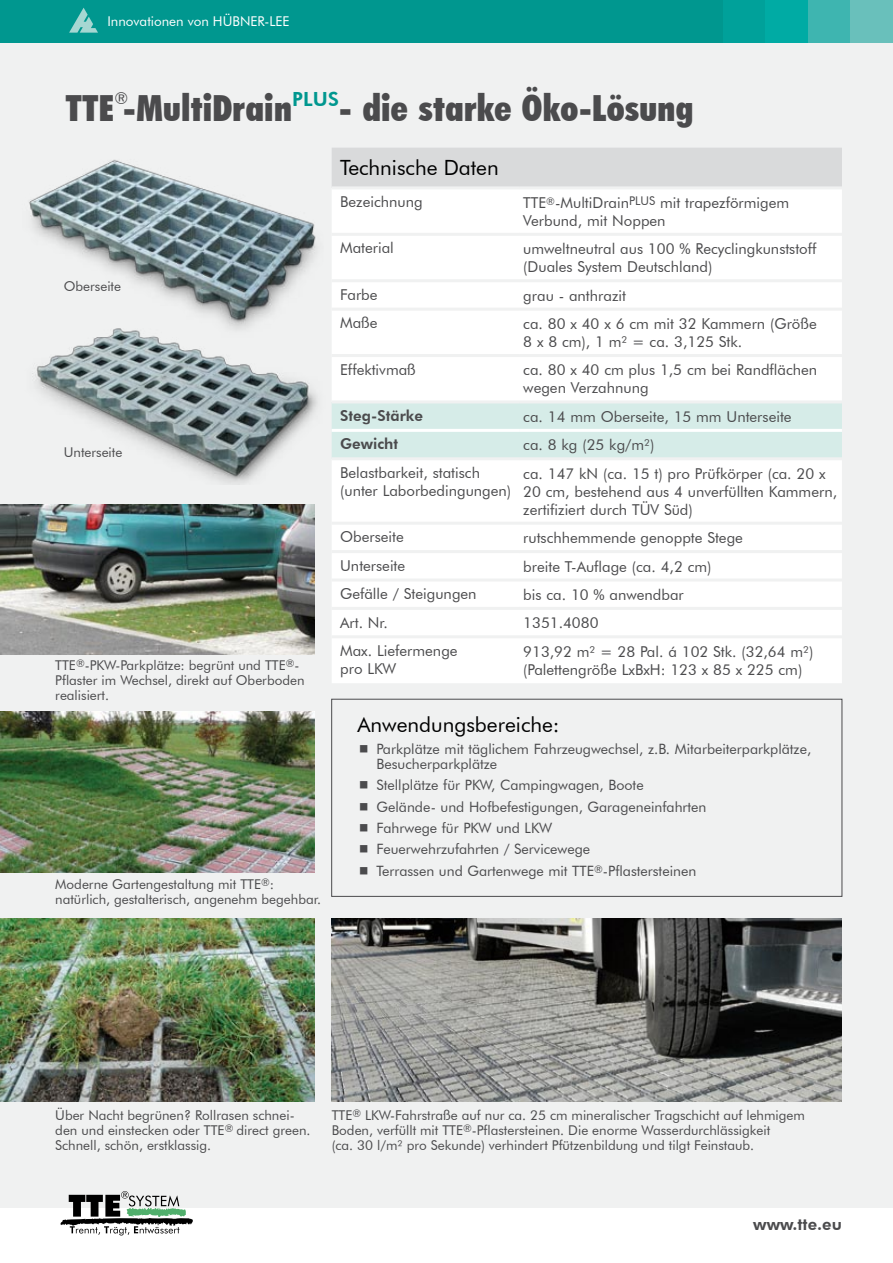
<style>
.page{position:relative;width:893px;height:1263px;background:#fff}
.page>*{position:absolute;margin:0;border:0;box-sizing:border-box;transform-origin:0 0}
.t1{font:900 condensed 36px "Futura BT";letter-spacing:.01em;color:#4b4b4d}
.t2{font:21px "Futura BT";color:#000}
.t3{font:800 16.5px "Futura BT";color:#4b4b4d}
.t4{font:16.5px "Futura BT";color:#4b4b4d}
.t5{font:15px/18px "Futura BT";color:#4b4b4d}
.t6{font:800 15px "Futura BT";color:#4b4b4d}
.t7{font:14.25px/21.3px "Futura BT";color:#4b4b4d}
.t8{font:13.5px/15px "Futura BT";color:#4b4b4d}
.t9{font:13.5px "Futura BT";color:#fff}
</style>
<div class="page">
<div style="left:0;top:43px;width:893px;height:1165px;background:#f0f1f1"></div>
<div style="left:0;top:0;width:893px;height:43px;background:#00978f"></div>
<div style="left:723px;top:0;width:42px;height:43px;background:#00a19a"></div>
<div style="left:765px;top:0;width:43px;height:43px;background:#00aba4"></div>
<div style="left:808px;top:0;width:42px;height:43px;background:#3eb5b0"></div>
<div style="left:850px;top:0;width:43px;height:43px;background:#69c0bb"></div>
<img style="left:0;top:918px;width:315px;height:183px">
<img style="left:332px;top:918px;width:510px;height:183px">
<img style="left:29px;top:159px;width:288px;height:154px">
<img style="left:32px;top:313px;width:286px;height:171px">
<svg style="left:60px;top:1191px;width:133px;height:44px"></svg>
<svg style="left:69px;top:8px;width:29px;height:25px"></svg>
<img style="left:0;top:505px;width:315px;height:150px">
<img style="left:0;top:711px;width:315px;height:162px">
<div style="left:332px;top:148px;width:510px;height:38px;background:#d9dadb"></div>
<div style="left:332px;top:190px;width:510px;height:493px;background:#fff"></div>
<div style="left:332px;top:403px;width:510px;height:54px;background:#d6ece8"></div>
<hr style="left:332px;top:279px;width:187px;height:3px;background:#f0f1f1">
<hr style="left:519px;top:279px;width:323px;height:3px;background:#f0f1f1">
<hr style="left:332px;top:308px;width:187px;height:3px;background:#f0f1f1">
<hr style="left:519px;top:308px;width:323px;height:3px;background:#f0f1f1">
<hr style="left:332px;top:354px;width:187px;height:3px;background:#f0f1f1">
<hr style="left:519px;top:354px;width:323px;height:3px;background:#f0f1f1">
<hr style="left:332px;top:457px;width:187px;height:3px;background:#f0f1f1">
<hr style="left:519px;top:457px;width:323px;height:3px;background:#f0f1f1">
<hr style="left:332px;top:522px;width:187px;height:3px;background:#f0f1f1">
<hr style="left:519px;top:522px;width:323px;height:3px;background:#f0f1f1">
<hr style="left:332px;top:550px;width:187px;height:3px;background:#f0f1f1">
<hr style="left:519px;top:550px;width:323px;height:3px;background:#f0f1f1">
<hr style="left:332px;top:578px;width:187px;height:3px;background:#f0f1f1">
<hr style="left:519px;top:578px;width:323px;height:3px;background:#f0f1f1">
<hr style="left:332px;top:607px;width:187px;height:3px;background:#f0f1f1">
<hr style="left:519px;top:607px;width:323px;height:3px;background:#f0f1f1">
<hr style="left:332px;top:635px;width:187px;height:3px;background:#f0f1f1">
<hr style="left:519px;top:635px;width:323px;height:3px;background:#f0f1f1">
<hr style="left:332px;top:233px;width:187px;height:3px;background:#f0f1f1">
<hr style="left:519px;top:233px;width:323px;height:3px;background:#f0f1f1">
<hr style="left:332px;top:400px;width:187px;height:3px;background:#f0f1f1">
<hr style="left:519px;top:400px;width:323px;height:3px;background:#f0f1f1">
<hr style="left:332px;top:429px;width:187px;height:3px;background:#fff">
<hr style="left:519px;top:429px;width:323px;height:3px;background:#fff">
<div style="left:331px;top:699px;width:511px;height:197px;border:1px solid #4b4b4d"></div>
<p class="t9" style="left:107px;top:13px;width:184px">Innovationen von HÜBNER-LEE</p>
<h1 class="t1" style="left:66px;top:86px;width:629px">TTE -MultiDrain<sup>PLUS</sup>- die starke Öko-Lösung</h1>
<p class="t4" style="left:114px;top:89px;width:15px">®</p>
<p class="t8" style="left:64px;top:278px;width:59px">Oberseite</p>
<p class="t8" style="left:64px;top:445px;width:60px">Unterseite</p>
<p class="t8" style="left:55px;top:658px;width:251px">TTE<sup>®</sup>-PKW-Parkplätze: begrünt und TTE<sup>®</sup>-<br>Pflaster im Wechsel, direkt auf Oberboden realisiert.</p>
<p class="t8" style="left:55px;top:877px;width:267px">Moderne Gartengestaltung mit TTE<sup>®</sup>: natürlich, gestalterisch, angenehm begehbar.</p>
<h2 class="t2" style="left:340px;top:155px;width:160px">Technische Daten</h2>
<p class="t5" style="left:340px;top:192px;width:84px">Bezeichnung</p>
<p class="t5" style="left:523px;top:193px;width:267px">TTE<sup>®</sup>-MultiDrain<sup>PLUS</sup> mit trapezförmigem<br>Verbund, mit Noppen</p>
<p class="t5" style="left:340px;top:239px;width:55px">Material</p>
<p class="t5" style="left:523px;top:240px;width:295px">umweltneutral aus 100 % Recyclingkunststoff (Duales System Deutschland)</p>
<p class="t5" style="left:340px;top:285px;width:39px">Farbe</p>
<p class="t5" style="left:523px;top:286px;width:104px">grau - anthrazit</p>
<p class="t5" style="left:340px;top:314px;width:39px">Maße</p>
<p class="t5" style="left:523px;top:315px;width:295px">ca. 80 x 40 x 6 cm mit 32 Kammern (Größe<br>8 x 8 cm), 1 m² = ca. 3,125 Stk.</p>
<p class="t5" style="left:340px;top:360px;width:77px">Effektivmaß</p>
<p class="t5" style="left:523px;top:361px;width:295px">ca. 80 x 40 cm plus 1,5 cm bei Randflächen wegen Verzahnung</p>
<p class="t6" style="left:340px;top:407px;width:84px">Steg-Stärke</p>
<p class="t5" style="left:523px;top:407px;width:270px">ca. 14 mm Oberseite, 15 mm Unterseite</p>
<p class="t6" style="left:340px;top:435px;width:59px">Gewicht</p>
<p class="t5" style="left:523px;top:436px;width:133px">ca. 8 kg (25 kg/m²)</p>
<p class="t5" style="left:340px;top:463px;width:173px">Belastbarkeit, statisch (unter Laborbedingungen)</p>
<p class="t5" style="left:523px;top:464px;width:315px">ca. 147 kN (ca. 15 t) pro Prüfkörper (ca. 20 x<br>20 cm, bestehend aus 4 unverfüllten Kammern, zertifiziert durch TÜV Süd)</p>
<p class="t5" style="left:340px;top:528px;width:65px">Oberseite</p>
<p class="t5" style="left:523px;top:529px;width:221px">rutschhemmende genoppte Stege</p>
<p class="t5" style="left:340px;top:556px;width:67px">Unterseite</p>
<p class="t5" style="left:523px;top:557px;width:190px">breite T-Auflage (ca. 4,2 cm)</p>
<p class="t5" style="left:340px;top:585px;width:138px">Gefälle / Steigungen</p>
<p class="t5" style="left:523px;top:585px;width:162px">bis ca. 10 % anwendbar</p>
<p class="t5" style="left:340px;top:613px;width:49px">Art. Nr.</p>
<p class="t5" style="left:523px;top:614px;width:77px">1351.4080</p>
<p class="t5" style="left:340px;top:641px;width:119px">Max. Liefermenge pro LKW</p>
<p class="t5" style="left:523px;top:642px;width:292px">913,92 m² = 28 Pal. á 102 Stk. (32,64 m²) (Palettengröße LxBxH: 123 x 85 x 225 cm)</p>
<h2 class="t2" style="left:357px;top:712px;width:204px">Anwendungsbereiche:</h2>
<p class="t7" style="left:376px;top:741px;width:436px;line-height:15px">Parkplätze mit täglichem Fahrzeugwechsel, z.B. Mitarbeiterparkplätze,<br>Besucherparkplätze</p>
<p class="t7" style="left:376px;top:774px;width:332px">Stellplätze für PKW, Campingwagen, Boote Gelände- und Hofbefestigungen, Garageneinfahrten Fahrwege für PKW und LKW<br>Feuerwehrzufahrten / Servicewege<br>Terrassen und Gartenwege mit TTE<sup>®</sup>-Pflastersteinen</p>
<p class="t8" style="left:55px;top:1108px;width:257px">Über Nacht begrünen? Rollrasen schnei&shy;den und einstecken oder TTE<sup>®</sup> direct green.<br>Schnell, schön, erstklassig.</p>
<p class="t8" style="left:332px;top:1108px;width:475px">TTE<sup>®</sup> LKW-Fahrstraße auf nur ca. 25 cm mineralischer Tragschicht auf lehmigem<br>Boden, verfüllt mit TTE<sup>®</sup>-Pflastersteinen. Die enorme Wasserdurchlässigkeit<br>(ca. 30 l/m² pro Sekunde) verhindert Pfützenbildung und tilgt Feinstaub.</p>
<p class="t3" style="left:753px;top:1214px;width:90px">www.tte.eu</p>
</div>
